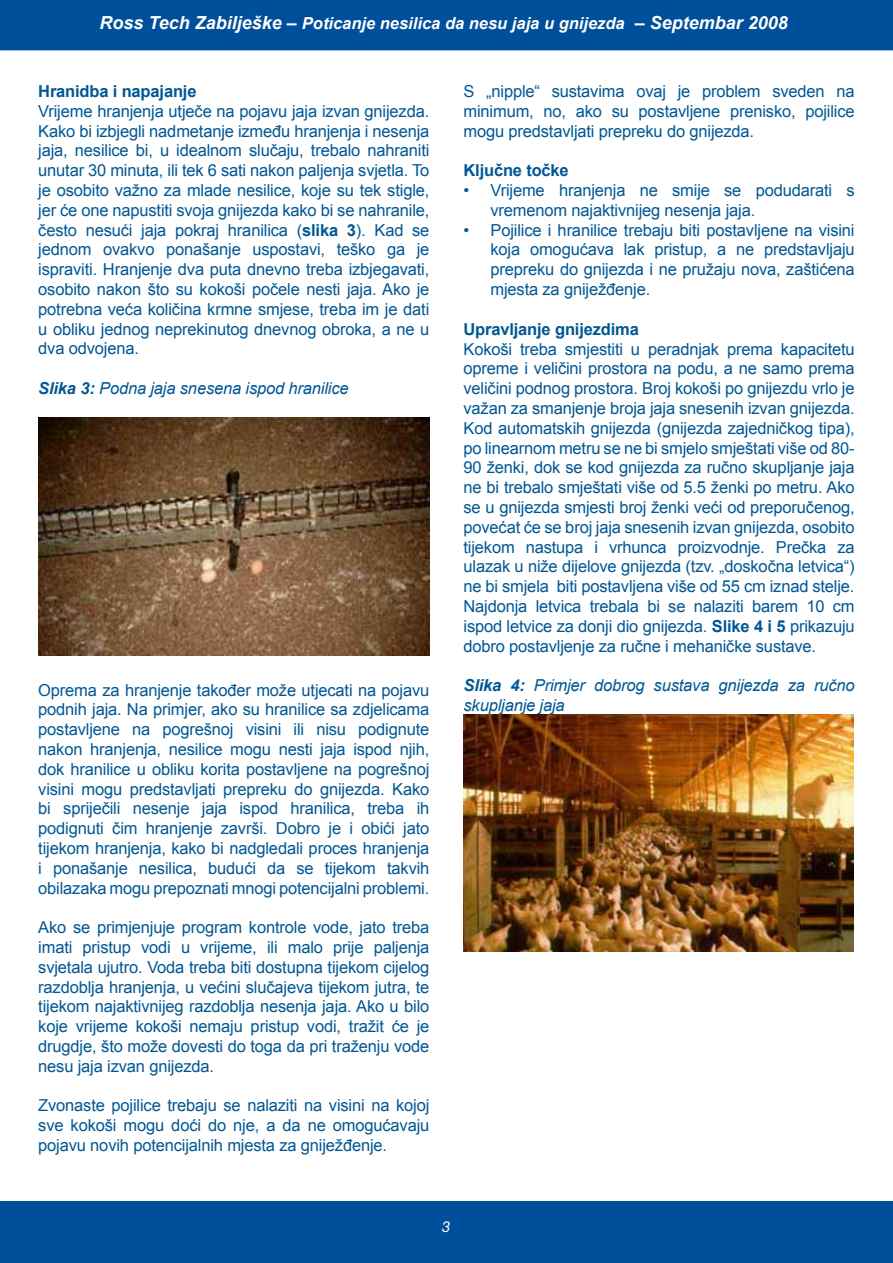
<style>
.page{position:relative;width:893px;height:1263px;background:#fff}
.page>*{position:absolute;margin:0;border:0;box-sizing:border-box;transform-origin:0 0}
.t1{font:16.5px/19.8px "Arial";letter-spacing:-.01em;color:#005794;text-align:justify}
.t2{font:italic 16.5px/19.8px "Arial";letter-spacing:-.01em;color:#005794}
.t3{font:italic 700 16.5px "Arial";color:#fff}
.t4{font:700 16.5px "Arial";letter-spacing:-.01em;color:#005794}
.t5{font:italic 15px "Helvetica Neue";color:#fff}
.s1{font-size:18px}
.s2{font-weight:700}
</style>
<div class="page">
<div style="left:0;top:1201px;width:893px;height:62px;background:#004f9a"></div>
<div style="left:0;top:0;width:893px;height:50px;background:#004f9a"></div>
<img style="left:38px;top:417px;width:392px;height:239px">
<img style="left:463px;top:714px;width:391px;height:237px">
<p class="t3" style="left:99px;top:12px;width:690px"><span class="s1">Ross Tech Zabilješke –</span> Poticanje nesilica da nesu jaja u gnijezda <span class="s1">– Septembar 2008</span></p>
<p class="t4" style="left:38px;top:80px;width:160px">Hranidba i napajanje</p>
<p class="t1" style="left:38px;top:101px;width:393px">Vrijeme hranjenja utječe na pojavu jaja izvan gnijezda.<br>Kako bi izbjegli nadmetanje između hranjenja i nesenja jaja, nesilice bi, u idealnom slučaju, trebalo nahraniti unutar 30 minuta, ili tek 6 sati nakon paljenja svjetla. To je osobito važno za mlade nesilice, koje su tek stigle, jer će one napustiti svoja gnijezda kako bi se nahranile, često nesući jaja pokraj hranilica (<span class="s2">slika 3</span>). Kad se jednom ovakvo ponašanje uspostavi, teško ga je ispraviti. Hranjenje dva puta dnevno treba izbjegavati, osobito nakon što su kokoši počele nesti jaja. Ako je potrebna veća količina krmne smjese, treba im je dati u obliku jednog neprekinutog dnevnog obroka, a ne u dva odvojena.</p>
<p class="t2" style="left:38px;top:379px;width:312px"><span class="s2">Slika 3:</span> Podna jaja snesena ispod hranilice</p>
<p class="t1" style="left:38px;top:680px;width:393px">Oprema za hranjenje također može utjecati na pojavu podnih jaja. Na primjer, ako su hranilice sa zdjelicama postavljene na pogrešnoj visini ili nisu podignute nakon hranjenja, nesilice mogu nesti jaja ispod njih, dok hranilice u obliku korita postavljene na pogrešnoj visini mogu predstavljati prepreku do gnijezda. Kako bi spriječili nesenje jaja ispod hranilica, treba ih podignuti čim hranjenje završi. Dobro je i obići jato tijekom hranjenja, kako bi nadgledali proces hranjenja i ponašanje nesilica, budući da se tijekom takvih obilazaka mogu prepoznati mnogi potencijalni problemi.</p>
<p class="t1" style="left:38px;top:917px;width:393px">Ako se primjenjuje program kontrole vode, jato treba imati pristup vodi u vrijeme, ili malo prije paljenja svjetala ujutro. Voda treba biti dostupna tijekom cijelog razdoblja hranjenja, u većini slučajeva tijekom jutra, te tijekom najaktivnijeg razdoblja nesenja jaja. Ako u bilo koje vrijeme kokoši nemaju pristup vodi, tražit će je drugdje, što može dovesti do toga da pri traženju vode nesu jaja izvan gnijezda.</p>
<p class="t1" style="left:38px;top:1096px;width:393px">Zvonaste pojilice trebaju se nalaziti na visini na kojoj sve kokoši mogu doći do nje, a da ne omogućavaju pojavu novih potencijalnih mjesta za gniježđenje.</p>
<p class="t1" style="left:463px;top:82px;width:393px">S „nipple“ sustavima ovaj je problem sveden na minimum, no, ako su postavljene prenisko, pojilice mogu predstavljati prepreku do gnijezda.</p>
<p class="t4" style="left:463px;top:160px;width:107px">Ključne točke</p>
<p class="t1" style="left:490px;top:181px;width:366px;text-indent:-27px">• Vrijeme hranjenja ne smije se podudarati s vremenom najaktivnijeg nesenja jaja.</p>
<p class="t1" style="left:490px;top:220px;width:366px;text-indent:-27px">• Pojilice i hranilice trebaju biti postavljene na visini koja omogućava lak pristup, a ne predstavljaju prepreku do gnijezda i ne pružaju nova, zaštićena mjesta za gniježđenje.</p>
<p class="t4" style="left:463px;top:318px;width:177px">Upravljanje gnijezdima</p>
<p class="t1" style="left:463px;top:339px;width:393px">Kokoši treba smjestiti u peradnjak prema kapacitetu opreme i veličini prostora na podu, a ne samo prema veličini podnog prostora. Broj kokoši po gnijezdu vrlo je važan za smanjenje broja jaja snesenih izvan gnijezda.<br>Kod automatskih gnijezda (gnijezda zajedničkog tipa), po linearnom metru se ne bi smjelo smještati više od 80- 90 ženki, dok se kod gnijezda za ručno skupljanje jaja ne bi trebalo smještati više od 5.5 ženki po metru. Ako se u gnijezda smjesti broj ženki veći od preporučenog, povećat će se broj jaja snesenih izvan gnijezda, osobito tijekom nastupa i vrhunca proizvodnje. Prečka za ulazak u niže dijelove gnijezda (tzv. „doskočna letvica“) ne bi smjela biti postavljena više od 55 cm iznad stelje.<br>Najdonja letvica trebala bi se nalaziti barem 10 cm ispod letvice za donji dio gnijezda. <span class="s2">Slike 4 i 5</span> prikazuju dobro postavljenje za ručne i mehaničke sustave.</p>
<p class="t2" style="left:463px;top:676px;width:393px"><span class="s2">Slika 4:</span> Primjer dobrog sustava gnijezda za ručno skupljanje jaja</p>
<p class="t5" style="left:442px;top:1217px;width:10px">3</p>
</div>
